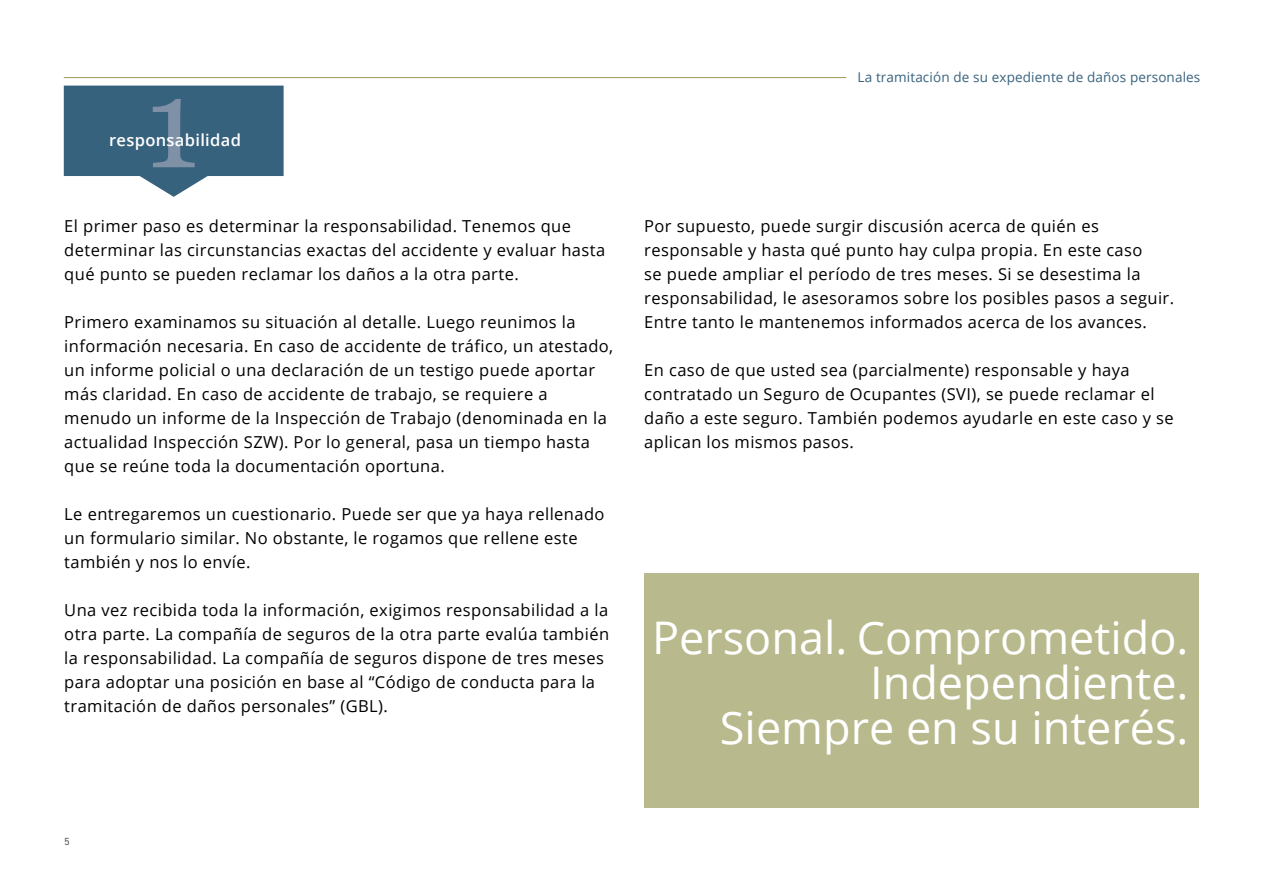
<style>
.page{position:relative;width:1263px;height:893px;background:#fff}
.page>*{position:absolute;margin:0;border:0;box-sizing:border-box;transform-origin:0 0}
.t1{font:45px/45px "Open Sans";color:#fff;text-align:right}
.t2{font:16.5px/24px "Open Sans";letter-spacing:.025em;color:#000}
.t3{font:600 16.5px "Open Sans";letter-spacing:.02em;color:#fff}
.t4{font:13.5px "Open Sans";letter-spacing:.01em;color:#37627e}
.t5{font:10.5px "DIN Next LT Pro";color:#535c62}
</style>
<div class="page">
<div style="left:644px;top:573px;width:555px;height:235px;background:#b8b98c"></div>
<hr style="left:64px;top:77px;width:782px;height:1px;background:#9a985a">
<svg style="left:64px;top:86px;width:220px;height:111px"></svg>
<p class="t3" style="left:109px;top:128px;width:133px">responsabilidad</p>
<p class="t2" style="left:64px;top:214px;width:542px">El primer paso es determinar la responsabilidad. Tenemos que determinar las circunstancias exactas del accidente y evaluar hasta qué punto se pueden reclamar los daños a la otra parte.</p>
<p class="t2" style="left:64px;top:310px;width:550px">Primero examinamos su situación al detalle. Luego reunimos la información necesaria. En caso de accidente de tráfico, un atestado, un informe policial o una declaración de un testigo puede aportar más claridad. En caso de accidente de trabajo, se requiere a menudo un informe de la Inspección de Trabajo (denominada en la actualidad Inspección SZW). Por lo general, pasa un tiempo hasta que se reúne toda la documentación oportuna.</p>
<p class="t2" style="left:64px;top:502px;width:542px">Le entregaremos un cuestionario. Puede ser que ya haya rellenado un formulario similar. No obstante, le rogamos que rellene este también y nos lo envíe.</p>
<p class="t2" style="left:64px;top:598px;width:546px">Una vez recibida toda la información, exigimos responsabilidad a la otra parte. La compañía de seguros de la otra parte evalúa también la responsabilidad. La compañía de seguros dispone de tres meses para adoptar una posición en base al “Código de conducta para la tramitación de daños personales” (GBL).</p>
<p class="t4" style="left:857px;top:67px;width:344px">La tramitación de su expediente de daños personales</p>
<p class="t2" style="left:644px;top:213px;width:531px">Por supuesto, puede surgir discusión acerca de quién es responsable y hasta qué punto hay culpa propia. En este caso<br>se puede ampliar el período de tres meses. Si se desestima la responsabilidad, le asesoramos sobre los posibles pasos a seguir.<br>Entre tanto le mantenemos informados acerca de los avances.</p>
<p class="t2" style="left:644px;top:357px;width:531px">En caso de que usted sea (parcialmente) responsable y haya contratado un Seguro de Ocupantes (SVI), se puede reclamar el daño a este seguro. También podemos ayudarle en este caso y se aplican los mismos pasos.</p>
<h1 class="t1" style="left:652px;top:614px;width:538px">Personal. Comprometido.<br>Independiente.<br>Siempre en su interés.</h1>
<p class="t5" style="left:64px;top:835px;width:7px">5</p>
</div>
